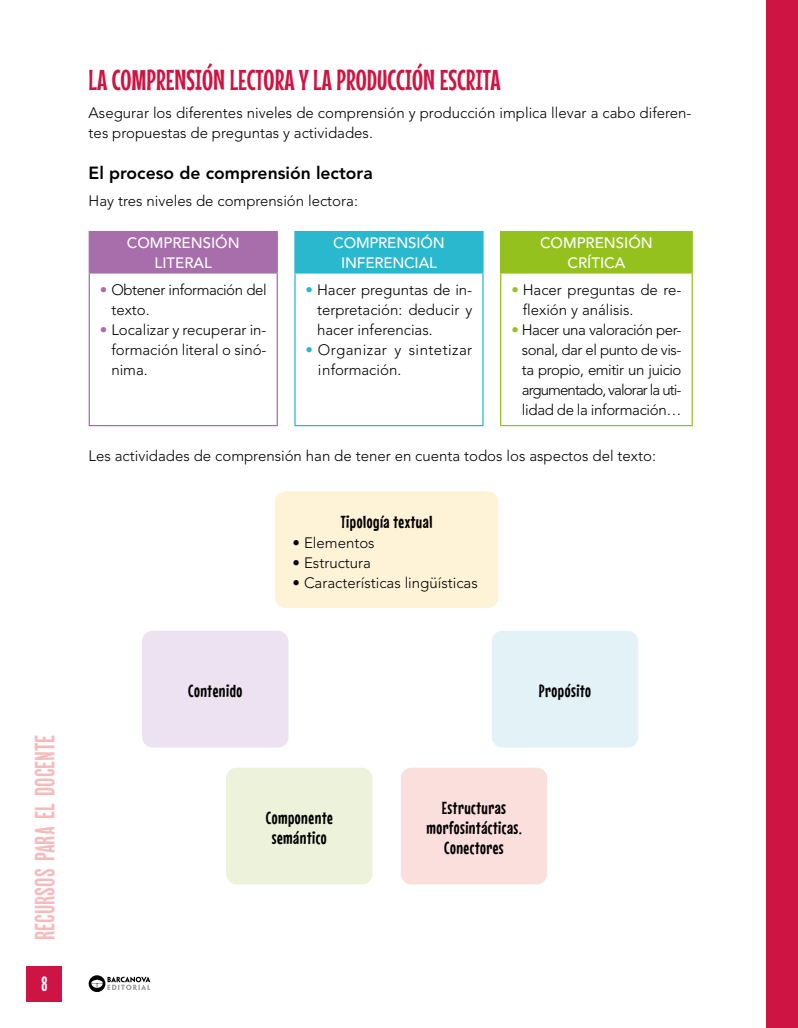
<style>
.page{position:relative;width:798px;height:1028px;background:#fff}
.page>*{position:absolute;margin:0;border:0;box-sizing:border-box;transform-origin:0 0}
.Titol_Apartats{font:28.75px "Mouse Memoirs";color:#ce1442}
.t1{font:28.75px "Wood Bonnet Grotesque No 4";color:#f7baba}
.t2{font:21.25px "Wood Bonnet Grotesque No 4";color:#fff}
.Text_Normal{font:17.5px/20px "Mouse Memoirs";letter-spacing:.03em;color:#000;text-align:center}
.Subtitol_Apartats{font:800 17.5px "Avenir LT Std";color:#000}
.Text_Normal-2{font:300 15px/20px "Avenir LT Std";color:#000;text-align:justify}
.Text_Normal-3{font:500 15px/20px "Avenir LT Std";color:#fff;text-align:center}
.Text_Normal-4{font:300 15px/20px "Avenir LT Std";letter-spacing:.03em;color:#000}
.Text_Normal-5{font:300 15px/20px "Avenir LT Std";letter-spacing:-.03em;color:#000}
.s1{color:#a86dab}
.s2{color:#95c11f}
.s3{color:#29b8ce}
</style>
<div class="page">
<div style="left:89px;top:231px;width:188px;height:42px;background:#a86dab"></div>
<div style="left:295px;top:231px;width:188px;height:42px;background:#29b8ce"></div>
<div style="left:500px;top:231px;width:192px;height:42px;background:#95c11f"></div>
<hr style="left:89px;top:272px;width:189px;height:1px;background:#a86dab">
<hr style="left:89px;top:231px;width:189px;height:1px;background:#a86dab">
<hr style="left:276px;top:232px;width:2px;height:40px;background:#a86dab">
<hr style="left:89px;top:273px;width:1px;height:152px;background:#a86dab">
<hr style="left:276px;top:273px;width:2px;height:152px;background:#a86dab">
<hr style="left:89px;top:425px;width:189px;height:1px;background:#a86dab">
<hr style="left:294px;top:231px;width:189px;height:1px;background:#29b8ce">
<hr style="left:294px;top:232px;width:1px;height:40px;background:#29b8ce">
<hr style="left:294px;top:272px;width:189px;height:1px;background:#29b8ce">
<hr style="left:294px;top:273px;width:1px;height:152px;background:#29b8ce">
<hr style="left:482px;top:273px;width:1px;height:152px;background:#29b8ce">
<hr style="left:294px;top:425px;width:189px;height:1px;background:#29b8ce">
<hr style="left:500px;top:273px;width:1px;height:152px;background:#95c11f">
<hr style="left:691px;top:273px;width:1px;height:152px;background:#95c11f">
<hr style="left:500px;top:425px;width:192px;height:1px;background:#95c11f">
<div style="left:142px;top:631px;width:146px;height:116px;background:#ece2f1;border-radius:11px"></div>
<div style="left:226px;top:767px;width:146px;height:117px;background:#ecf3da;border-radius:11px"></div>
<div style="left:400px;top:767px;width:147px;height:117px;background:#fbdfdd;border-radius:11px"></div>
<div style="left:491px;top:631px;width:147px;height:116px;background:#e2f2f7;border-radius:11px"></div>
<div style="left:275px;top:491px;width:223px;height:117px;background:#fff3d7;border-radius:11px"></div>
<svg style="left:89px;top:975px;width:61px;height:17px"></svg>
<div style="left:27px;top:966px;width:35px;height:35px;background:#ce1442"></div>
<div style="left:765px;top:0;width:32px;height:1028px;background:#ce1442"></div>
<p class="Titol_Apartats" style="left:89px;top:63px;width:413px">LA COMPRENSIÓN LECTORA Y LA PRODUCCIÓN ESCRITA</p>
<p class="Text_Normal-2" style="left:89px;top:103px;width:604px">Asegurar los diferentes niveles de comprensión y producción implica llevar a cabo diferen&shy;tes propuestas de preguntas y actividades.</p>
<p class="Subtitol_Apartats" style="left:89px;top:162px;width:285px">El proceso de comprensión lectora</p>
<p class="Text_Normal-2" style="left:89px;top:191px;width:271px">Hay tres niveles de comprensión lectora:</p>
<p class="Text_Normal-3" style="left:127px;top:233px;width:114px">COMPRENSIÓN<br>LITERAL</p>
<p class="Text_Normal-3" style="left:333px;top:233px;width:113px">COMPRENSIÓN<br>INFERENCIAL</p>
<p class="Text_Normal-3" style="left:540px;top:233px;width:114px">COMPRENSIÓN<br>CRÍTICA</p>
<p class="Text_Normal-5" style="left:111px;top:280px;width:157px;text-indent:-11px"><span class="s1">•</span> Obtener información del texto.</p>
<p class="Text_Normal-2" style="left:111px;top:320px;width:157px;text-indent:-11px"><span class="s1">•</span> Localizar y recuperar in&shy;formación literal o sinó&shy;nima.</p>
<p class="Text_Normal-2" style="left:522px;top:280px;width:160px;text-indent:-11px"><span class="s2">•</span> Hacer preguntas de re&shy;flexión y análisis.</p>
<p class="Text_Normal-2" style="left:521px;top:320px;width:161px;text-indent:-10px"><span class="s2">•</span> Hacer una valoración per&shy;sonal, dar el punto de vis&shy;ta propio, emitir un juicio argumentado, valorar la uti&shy;lidad de la información…</p>
<p class="Text_Normal-2" style="left:89px;top:446px;width:568px">Les actividades de comprensión han de tener en cuenta todos los aspectos del texto:</p>
<p class="Text_Normal-2" style="left:317px;top:280px;width:157px;text-indent:-11px"><span class="s3">•</span> Hacer preguntas de in&shy;terpretación: deducir y hacer inferencias.</p>
<p class="Text_Normal-4" style="left:318px;top:340px;width:156px;text-indent:-12px"><span class="s3">•</span> Organizar y sintetizar información.</p>
<p class="Text_Normal" style="left:340px;top:511px;width:93px">Tipología textual</p>
<p class="Text_Normal-2" style="left:292px;top:533px;width:83px">• Elementos</p>
<p class="Text_Normal-2" style="left:292px;top:553px;width:80px">• Estructura</p>
<p class="Text_Normal-2" style="left:292px;top:573px;width:186px">• Características lingüísticas</p>
<h1 class="t1" style="left:28px;top:940px;width:207px;rotate:-90deg">RECURSOS PARA EL DOCENTE</h1>
<h2 class="t2" style="left:41px;top:972px;width:8px">8</h2>
<p class="Text_Normal" style="left:188px;top:681px;width:56px">Contenido</p>
<p class="Text_Normal" style="left:538px;top:681px;width:54px">Propósito</p>
<p class="Text_Normal" style="left:266px;top:808px;width:68px">Componente semántico</p>
<p class="Text_Normal" style="left:426px;top:798px;width:97px">Estructuras morfosintácticas.<br>Conectores</p>
</div>
